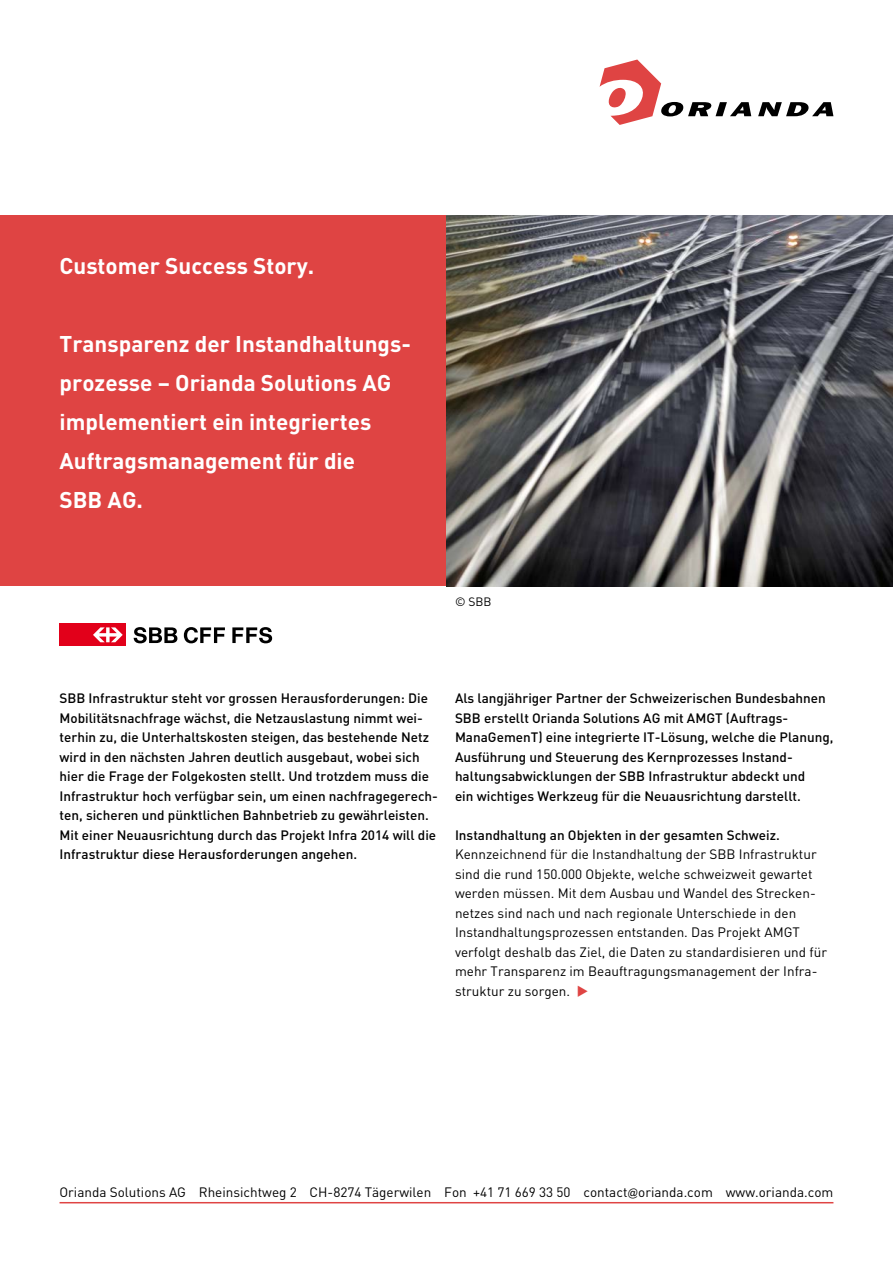
<style>
.page{position:relative;width:893px;height:1263px;background:#fff}
.page>*{position:absolute;margin:0;border:0;box-sizing:border-box;transform-origin:0 0}
.t1{font:22.5px/39px "DIN Bold";color:#fff}
.t2{font:13.5px/19.5px "DIN Medium";color:#000}
.t3{font:13.5px/19.5px "DIN";color:#000}
.t4{font:12px "DIN";color:#000}
.s1{color:#df4443}
.s2{font-family:"Univers BQ";font-size:12px}
</style>
<div class="page">
<div style="left:0;top:216px;width:446px;height:370px;background:#df4443"></div>
<img style="left:446px;top:216px;width:447px;height:370px">
<svg style="left:600px;top:60px;width:233px;height:65px"></svg>
<hr style="left:60px;top:1202px;width:773px;height:1px;background:#df4443">
<svg style="left:134px;top:627px;width:43px;height:16px"></svg>
<svg style="left:184px;top:627px;width:41px;height:16px"></svg>
<svg style="left:232px;top:627px;width:40px;height:16px"></svg>
<div style="left:60px;top:624px;width:66px;height:22px;background:#e2001a"></div>
<svg style="left:93px;top:627px;width:30px;height:15px"></svg>
<h1 class="t1" style="left:60px;top:245px;width:256px">Customer Success Story.</h1>
<h1 class="t1" style="left:60px;top:323px;width:353px">Transparenz der Instandhaltungs&shy;prozesse – Orianda Solutions AG implementiert ein integriertes<br>Auftragsmanagement für die<br>SBB AG.</h1>
<p class="t4" style="left:455px;top:594px;width:38px">© SBB</p>
<p class="t2" style="left:60px;top:688px;width:380px">SBB Infrastruktur steht vor grossen Herausforderungen: Die Mobilitätsnachfrage wächst, die Netzauslastung nimmt wei&shy;terhin zu, die Unterhaltskosten steigen, das bestehende Netz wird in den nächsten Jahren deutlich ausgebaut, wobei sich hier die Frage der Folgekosten stellt. Und trotzdem muss die Infrastruktur hoch verfügbar sein, um einen nachfragegerech&shy;ten, sicheren und pünktlichen Bahnbetrieb zu gewährleisten.<br>Mit einer Neuausrichtung durch das Projekt Infra 2014 will die Infrastruktur diese Herausforderungen angehen.</p>
<p class="t2" style="left:455px;top:688px;width:380px">Als langjähriger Partner der Schweizerischen Bundesbahnen SBB erstellt Orianda Solutions AG mit AMGT (Auftrags-ManaGemenT) eine integrierte IT-Lösung, welche die Planung, Ausführung und Steuerung des Kernprozesses Instand&shy;haltungsabwicklungen der SBB Infrastruktur abdeckt und<br>ein wichtiges Werkzeug für die Neuausrichtung darstellt.</p>
<p class="t2" style="left:455px;top:824px;width:326px">Instandhaltung an Objekten in der gesamten Schweiz.</p>
<p class="t3" style="left:455px;top:844px;width:374px">Kennzeichnend für die Instandhaltung der SBB Infrastruktur sind die rund 150.000 Objekte, welche schweizweit gewartet werden müssen. Mit dem Ausbau und Wandel des Strecken&shy;netzes sind nach und nach regionale Unterschiede in den Instandhaltungsprozessen entstanden. Das Projekt AMGT verfolgt deshalb das Ziel, die Daten zu standardisieren und für mehr Transparenz im Beauftragungsmanagement der Infra&shy;struktur zu sorgen. <span class="s1">◆</span></p>
<p class="t3" style="left:60px;top:1182px;width:775px">Orianda Solutions AG Rheinsichtweg 2 CH-8274 Tägerwilen Fon +41 71 669 33 50 contact<span class="s2">@</span>orianda.com www.orianda.com</p>
</div>
